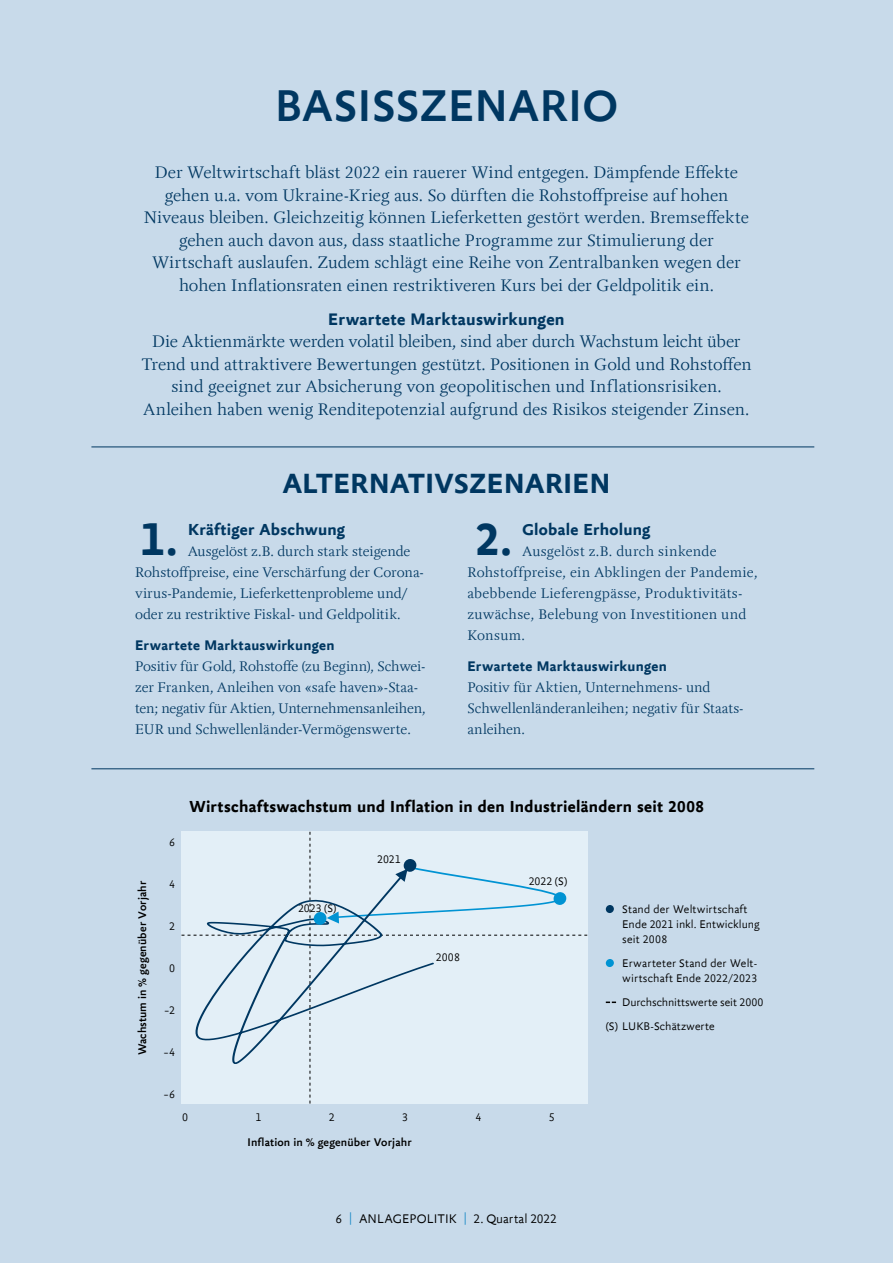
<style>
.page{position:relative;width:893px;height:1263px;background:#c8daea}
.page>*{position:absolute;margin:0;border:0;box-sizing:border-box;transform-origin:0 0}
.t1{font:700 49.5px "Yoga Sansfor LUKB";color:#003761}
.Seitentitel_neu_blau{font:500 48px "Yoga Sansfor LUKB";letter-spacing:.015em;color:#003761}
.Copy_neu_weit{font:700 30px "Yoga Sansfor LUKB";letter-spacing:.015em;color:#003761}
.Copy_neu_weit-2{font:300 18px/22.5px "Yogafor LUKB";color:#003761;text-align:center}
.Untertitel_neu_sw{font:700 17.25px "Yoga Sansfor LUKB";letter-spacing:.015em;color:#000}
.t2{font:700 17.25px "Yoga Sansfor LUKB";letter-spacing:.015em;color:#003761}
.t3{font:300 15px/21px "Yogafor LUKB";letter-spacing:.005em;color:#003761}
.t4{font:300 13.5px "Yoga Sansfor LUKB";letter-spacing:.005em;color:#000}
.Grafik_Beschriftunge{font:300 12px/15px "Yoga Sansfor LUKB";letter-spacing:.005em;color:#000}
.t5{font:500 12px "Yoga Sansfor LUKB";letter-spacing:.01em;color:#000}
.s1{font-family:"Yoga Sansfor LUKB";font-weight:700}
.s2{color:#0093d3}
</style>
<div class="page">
<hr style="left:91px;top:446px;width:723px;height:1px;background:#003761">
<hr style="left:91px;top:768px;width:723px;height:1px;background:#003761">
<div style="left:606px;top:905px;width:8px;height:8px;background:#003761;border-radius:50%"></div>
<div style="left:606px;top:959px;width:8px;height:8px;background:#0093d3;border-radius:50%"></div>
<svg style="left:606px;top:1001px;width:10px;height:2px"></svg>
<div style="left:181px;top:832px;width:406px;height:271px;background:#e3eff7"></div>
<div style="left:403px;top:859px;width:14px;height:13px;background:#003761;border-radius:50%"></div>
<div style="left:313px;top:912px;width:14px;height:13px;background:#0093d3;border-radius:50%"></div>
<p class="Seitentitel_neu_blau" style="left:275px;top:78px;width:344px">BASISSZENARIO</p>
<p class="Copy_neu_weit-2" style="left:144px;top:161px;width:607px">Der Weltwirtschaft bläst 2022 ein rauerer Wind entgegen. Dämpfende Effekte gehen u.a. vom Ukraine-Krieg aus. So dürften die Rohstoffpreise auf hohen Niveaus bleiben. Gleichzeitig können Lieferketten gestört werden. Bremseffekte gehen auch davon aus, dass staatliche Programme zur Stimulierung der Wirtschaft auslaufen. Zudem schlägt eine Reihe von Zentralbanken wegen der hohen Inflationsraten einen restriktiveren Kurs bei der Geldpolitik ein.</p>
<p class="Copy_neu_weit-2" style="left:141px;top:307px;width:612px"><span class="s1">Erwartete Marktauswirkungen<br></span>Die Aktienmärkte werden volatil bleiben, sind aber durch Wachstum leicht über Trend und attraktivere Bewertungen gestützt. Positionen in Gold und Rohstoffen sind geeignet zur Absicherung von geopolitischen und Inflationsrisiken.<br>Anleihen haben wenig Renditepotenzial aufgrund des Risikos steigender Zinsen.</p>
<p class="Copy_neu_weit" style="left:283px;top:466px;width:329px">ALTERNATIVSZENARIEN</p>
<p class="t2" style="left:188px;top:519px;width:159px">Kräftiger Abschwung</p>
<p class="t3" style="left:135px;top:540px;width:290px;text-indent:53px">Ausgelöst z.B. durch stark steigende Rohstoffpreise, eine Verschärfung der Corona&shy;virus-Pandemie, Lieferkettenprobleme und/ oder zu restriktive Fiskal- und Geldpolitik.</p>
<p class="t3" style="left:135px;top:635px;width:292px"><span class="s1">Erwartete Marktauswirkungen<br></span>Positiv für Gold, Rohstoffe (zu Beginn), Schwei&shy;zer Franken, Anleihen von «safe haven»-Staa&shy;ten; negativ für Aktien, Unternehmensanleihen, EUR und Schwellenländer-Vermögenswerte.</p>
<p class="t2" style="left:522px;top:519px;width:129px">Globale Erholung</p>
<p class="t3" style="left:467px;top:540px;width:292px;text-indent:55px">Ausgelöst z.B. durch sinkende Rohstoffpreise, ein Abklingen der Pandemie, abebbende Lieferengpässe, Produktivitäts&shy;zuwächse, Belebung von Investitionen und Konsum.</p>
<p class="t3" style="left:467px;top:656px;width:278px"><span class="s1">Erwartete Marktauswirkungen<br></span>Positiv für Aktien, Unternehmens- und<br>Schwellenländeranleihen; negativ für Staats&shy;anleihen.</p>
<p class="t1" style="left:140px;top:511px;width:40px">1.</p>
<p class="t1" style="left:475px;top:511px;width:40px">2.</p>
<p class="t5" style="left:135px;top:1055px;width:176px;rotate:-90deg">Wachstum in % gegenüber Vorjahr</p>
<p class="Untertitel_neu_sw" style="left:189px;top:796px;width:516px">Wirtschaftswachstum und Inflation in den Industrieländern seit 2008</p>
<p class="Grafik_Beschriftunge" style="left:169px;top:835px;width:7px">6</p>
<p class="Grafik_Beschriftunge" style="left:169px;top:877px;width:7px">4</p>
<p class="Grafik_Beschriftunge" style="left:169px;top:919px;width:7px">2</p>
<p class="Grafik_Beschriftunge" style="left:169px;top:961px;width:7px">0</p>
<p class="Grafik_Beschriftunge" style="left:164px;top:1003px;width:12px">–2</p>
<p class="Grafik_Beschriftunge" style="left:163px;top:1045px;width:13px">–4</p>
<p class="Grafik_Beschriftunge" style="left:163px;top:1087px;width:13px">–6</p>
<p class="Grafik_Beschriftunge" style="left:298px;top:900px;width:40px">2023 (S)</p>
<p class="Grafik_Beschriftunge" style="left:377px;top:851px;width:25px">2021</p>
<p class="Grafik_Beschriftunge" style="left:436px;top:949px;width:26px">2008</p>
<p class="Grafik_Beschriftunge" style="left:529px;top:873px;width:40px">2022 (S)</p>
<p class="Grafik_Beschriftunge" style="left:182px;top:1109px;width:7px">0</p>
<p class="Grafik_Beschriftunge" style="left:256px;top:1109px;width:7px">1</p>
<p class="Grafik_Beschriftunge" style="left:329px;top:1109px;width:7px">2</p>
<p class="Grafik_Beschriftunge" style="left:402px;top:1109px;width:7px">3</p>
<p class="Grafik_Beschriftunge" style="left:476px;top:1109px;width:7px">4</p>
<p class="Grafik_Beschriftunge" style="left:549px;top:1109px;width:7px">5</p>
<p class="t5" style="left:248px;top:1135px;width:166px">Inflation in % gegenüber Vorjahr</p>
<p class="Grafik_Beschriftunge" style="left:622px;top:902px;width:139px">Stand der Weltwirtschaft<br>Ende 2021 inkl. Entwicklung seit 2008</p>
<p class="Grafik_Beschriftunge" style="left:622px;top:956px;width:137px">Erwarteter Stand der Welt&shy;wirtschaft Ende 2022/2023</p>
<p class="Grafik_Beschriftunge" style="left:622px;top:995px;width:143px">Durchschnittswerte seit 2000</p>
<p class="Grafik_Beschriftunge" style="left:606px;top:1019px;width:110px">(S) LUKB-Schätzwerte</p>
<p class="t4" style="left:336px;top:1211px;width:223px">6 <span class="s2">|</span> ANLAGEPOLITIK <span class="s2">|</span> 2. Quartal 2022</p>
</div>
